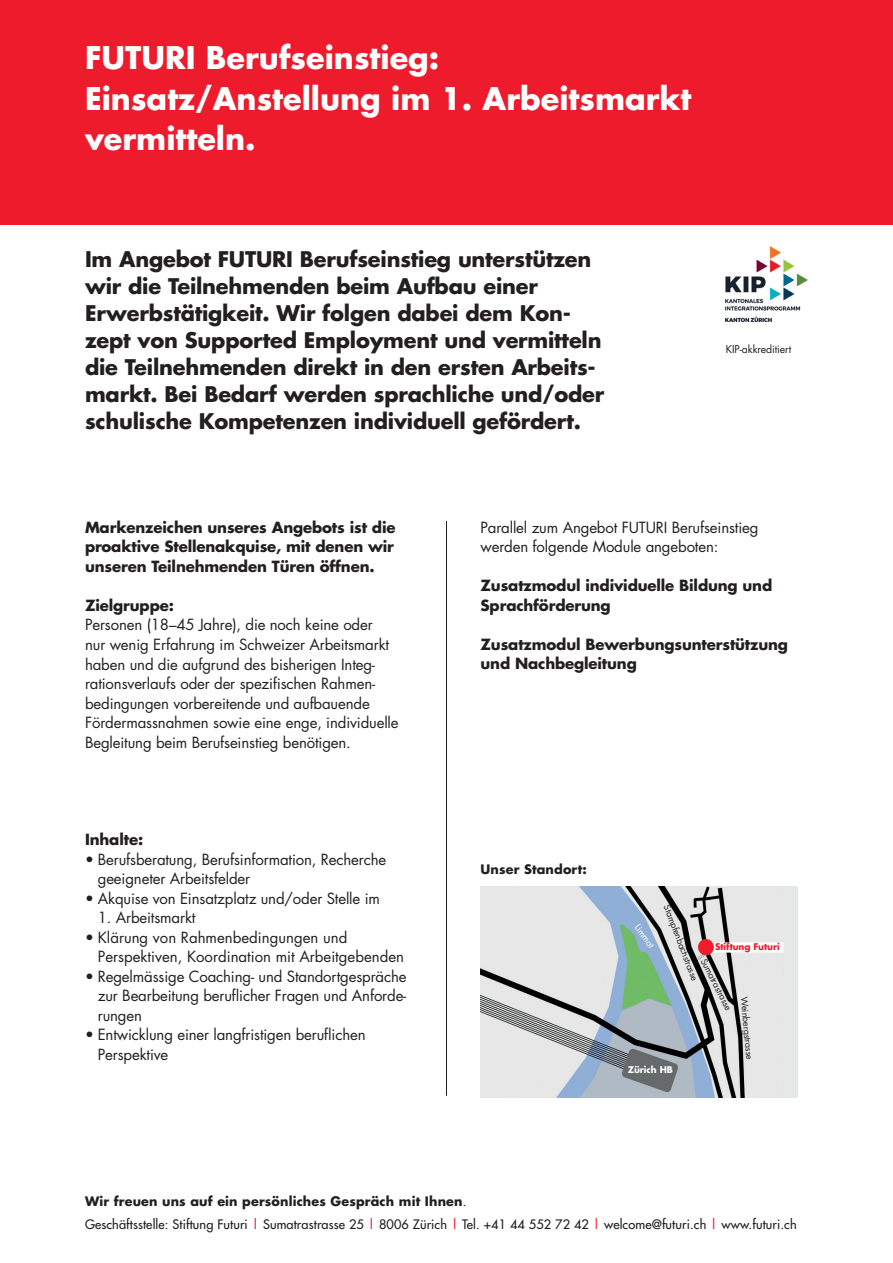
<style>
.page{position:relative;width:893px;height:1263px;background:#fff}
.page>*{position:absolute;margin:0;border:0;box-sizing:border-box;transform-origin:0 0}
.t1{font:700 30.45px/40.5px "Futura";color:#fff}
.t2{font:700 21px/27px "Futura";letter-spacing:-.01em;color:#231f20}
.t3{font:15px/19.5px "Futura";letter-spacing:-.01em;color:#231f20}
.t4{font:700 15px/19.5px "Futura";letter-spacing:-.01em;color:#231f20}
.t5{font:12.75px "Futura";letter-spacing:.01em;color:#231f20}
.t6{font:700 12.75px "Futura";letter-spacing:.01em;color:#231f20}
.t7{font:10.5px "Futura";letter-spacing:-.01em;color:#231f20}
.t8{font:9px "Futura";color:#231f20}
.t9{font:700 9px "Futura";letter-spacing:-.01em;color:#ee1b2d}
.t10{font:700 9px "Futura";letter-spacing:-.01em;color:#fff}
.t11{font:9px "Futura";color:#fff}
.s1{font-weight:400}
.s2{color:#ee1b2d}
</style>
<div class="page">
<div style="left:0;top:0;width:893px;height:224px;background:#ee1b2d"></div>
<img style="left:726px;top:247px;width:82px;height:74px">
<hr style="left:446px;top:521px;width:1px;height:575px;background:#231f20">
<img style="left:480px;top:887px;width:317px;height:211px">
<h1 class="t1" style="left:85px;top:37px;width:608px">FUTURI Berufseinstieg:<br>Einsatz/Anstellung im 1. Arbeitsmarkt vermitteln.</h1>
<p class="t2" style="left:85px;top:245px;width:521px">Im Angebot FUTURI Berufseinstieg unterstützen wir die Teilnehmenden beim Aufbau einer Erwerbstätigkeit. Wir folgen dabei dem Kon&shy;zept von Supported Employment und vermitteln die Teilnehmenden direkt in den ersten Arbeits&shy;markt. Bei Bedarf werden sprachliche und/oder schulische Kompetenzen individuell gefördert.</p>
<p class="t7" style="left:726px;top:342px;width:67px">KIP-akkreditiert</p>
<p class="t4" style="left:85px;top:517px;width:312px;text-align:justify">Markenzeichen unseres Angebots ist die proaktive Stellenakquise, mit denen wir unseren Teilnehmenden Türen öffnen.</p>
<p class="t4" style="left:85px;top:595px;width:90px">Zielgruppe:</p>
<p class="t3" style="left:85px;top:615px;width:315px">Personen (18–45 Jahre), die noch keine oder<br>nur wenig Erfahrung im Schweizer Arbeitsmarkt haben und die aufgrund des bisherigen Integ&shy;rationsverlaufs oder der spezifischen Rahmen&shy;bedingungen vorbereitende und aufbauende Fördermassnahmen sowie eine enge, individuelle Begleitung beim Berufseinstieg benötigen.</p>
<p class="t4" style="left:85px;top:829px;width:60px">Inhalte:</p>
<p class="t3" style="left:98px;top:849px;width:290px;text-indent:-13px">• Berufsberatung, Berufsinformation, Recherche geeigneter Arbeitsfelder</p>
<p class="t3" style="left:85px;top:888px;width:296px">• Akquise von Einsatzplatz und/oder Stelle im</p>
<p class="t3" style="left:98px;top:907px;width:99px">1. Arbeitsmarkt</p>
<p class="t3" style="left:98px;top:927px;width:308px;text-indent:-13px">• Klärung von Rahmenbedingungen und<br>Perspektiven, Koordination mit Arbeitgebenden</p>
<p class="t3" style="left:98px;top:966px;width:310px;text-align:justify;text-indent:-13px">• Regelmässige Coaching- und Standortgespräche zur Bearbeitung beruflicher Fragen und Anforde&shy;rungen</p>
<p class="t3" style="left:98px;top:1024px;width:269px;text-indent:-13px">• Entwicklung einer langfristigen beruflichen<br>Perspektive</p>
<p class="t3" style="left:480px;top:517px;width:279px">Parallel zum Angebot FUTURI Berufseinstieg werden folgende Module angeboten:</p>
<p class="t4" style="left:480px;top:575px;width:293px">Zusatzmodul individuelle Bildung und<br>Sprachförderung</p>
<p class="t4" style="left:480px;top:634px;width:309px">Zusatzmodul Bewerbungsunterstützung und Nachbegleitung</p>
<p class="t6" style="left:480px;top:860px;width:108px">Unser Standort:</p>
<p class="t11" style="left:642px;top:921px;width:28px;rotate:54deg">Limmat</p>
<p class="t8" style="left:672px;top:903px;width:81px;rotate:69deg">Stampfenbachstrasse</p>
<p class="t9" style="left:715px;top:941px;width:66px">Stiftung Futuri</p>
<p class="t8" style="left:709px;top:956px;width:58px;rotate:63deg">Sumatrastrasse</p>
<p class="t8" style="left:750px;top:996px;width:65px;rotate:85deg">Weinbergstrasse</p>
<p class="t10" style="left:628px;top:1063px;width:47px">Zürich HB</p>
<p class="t6" style="left:85px;top:1193px;width:383px">Wir freuen uns auf ein persönliches Gespräch mit Ihnen<span class="s1">.</span></p>
<p class="t5" style="left:85px;top:1216px;width:713px">Geschäftsstelle: Stiftung Futuri <span class="s2">|</span> Sumatrastrasse 25 <span class="s2">|</span> 8006 Zürich <span class="s2">|</span> Tel. +41 44 552 72 42 <span class="s2">|</span> welcome@futuri.ch <span class="s2">|</span> www.futuri.ch</p>
</div>
